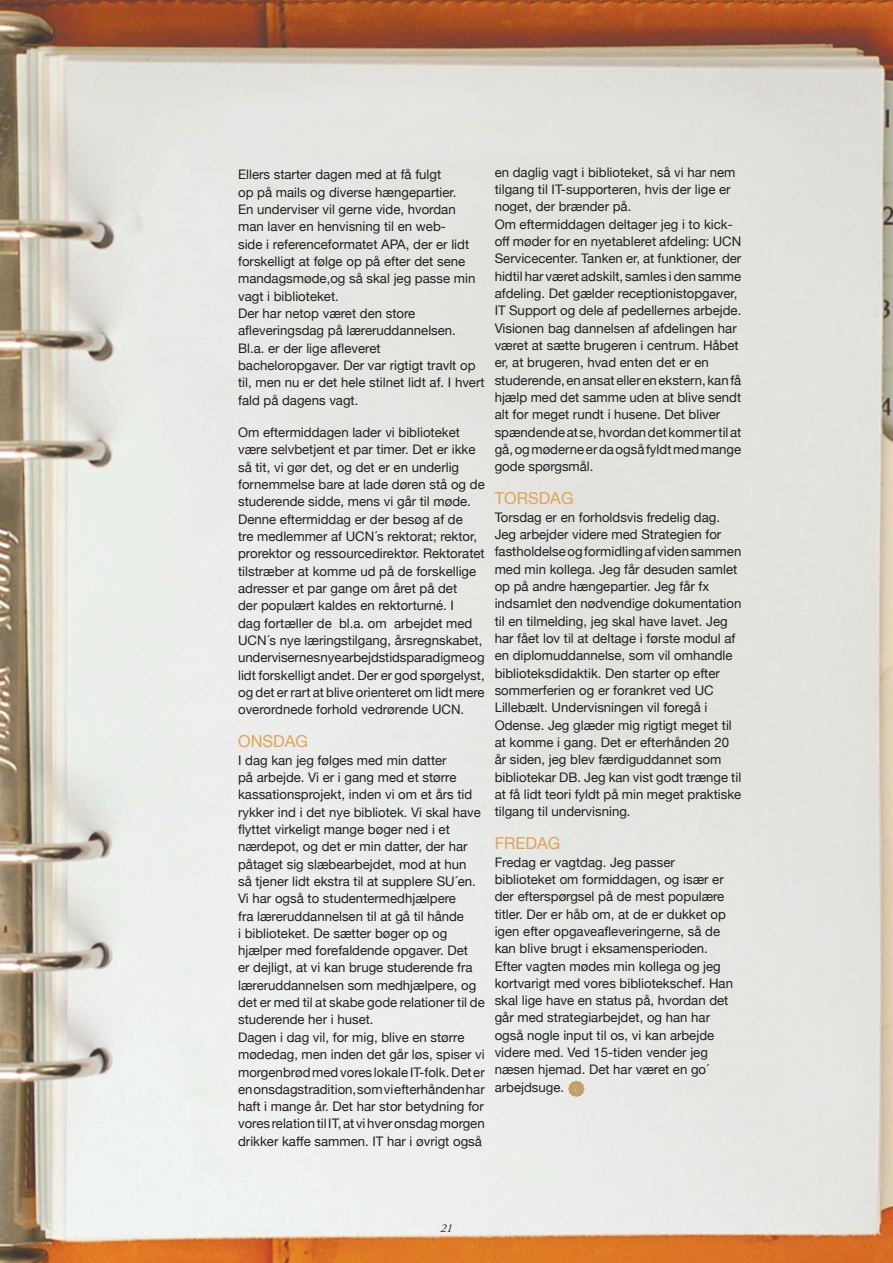
<style>
.page{position:relative;width:893px;height:1263px;background:#fff}
.page>*{position:absolute;margin:0;border:0;box-sizing:border-box;transform-origin:0 0}
.t1{font:22.5px "Veneer Extras";color:#c29a61}
.t2{font:16.5px "Helvetica Neue";color:#dfa553}
.t3{font:13.2px/17.2px "Helvetica Neue";color:#231f20}
.t4{font:italic 12px "Adobe Garamond Pro";color:#231f20}
</style>
<div class="page">
<img style="left:0;top:0;width:893px;height:1263px">
<p class="t3" style="left:238px;top:167px;width:248px">Ellers starter dagen med at få fulgt<br>op på mails og diverse hængepartier.<br>En underviser vil gerne vide, hvordan man laver en henvisning til en web-<br>side i referenceformatet APA, der er lidt forskelligt at følge op på efter det sene mandagsmøde,og så skal jeg passe min vagt i biblioteket.<br>Der har netop været den store afleveringsdag på læreruddannelsen.<br>Bl.a. er der lige afleveret bacheloropgaver. Der var rigtigt travlt op til, men nu er det hele stilnet lidt af. I hvert fald på dagens vagt.</p>
<p class="t3" style="left:238px;top:424px;width:248px">Om eftermiddagen lader vi biblioteket være selvbetjent et par timer. Det er ikke så tit, vi gør det, og det er en underlig fornemmelse bare at lade døren stå og de studerende sidde, mens vi går til møde.<br>Denne eftermiddag er der besøg af de<br>tre medlemmer af UCN´s rektorat; rektor, prorektor og ressourcedirektør. Rektoratet tilstræber at komme ud på de forskellige adresser et par gange om året på det<br>der populært kaldes en rektorturné. I<br>dag fortæller de bl.a. om arbejdet med UCN´s nye læringstilgang, årsregnskabet, undervisernes nye arbejdstidsparadigme og lidt forskelligt andet. Der er god spørgelyst, og det er rart at blive orienteret om lidt mere overordnede forhold vedrørende UCN.</p>
<p class="t2" style="left:238px;top:729px;width:71px">ONSDAG</p>
<p class="t3" style="left:238px;top:752px;width:248px">I dag kan jeg følges med min datter<br>på arbejde. Vi er i gang med et større kassationsprojekt, inden vi om et års tid rykker ind i det nye bibliotek. Vi skal have flyttet virkeligt mange bøger ned i et nærdepot, og det er min datter, der har påtaget sig slæbearbejdet, mod at hun<br>så tjener lidt ekstra til at supplere SU´en.<br>Vi har også to studentermedhjælpere<br>fra læreruddannelsen til at gå til hånde<br>i biblioteket. De sætter bøger op og hjælper med forefaldende opgaver. Det<br>er dejligt, at vi kan bruge studerende fra læreruddannelsen som medhjælpere, og det er med til at skabe gode relationer til de studerende her i huset.<br>Dagen i dag vil, for mig, blive en større mødedag, men inden det går løs, spiser vi morgenbrød med vores lokale IT-folk. Det er en onsdagstradition, som vi efterhånden har haft i mange år. Det har stor betydning for vores relation til IT, at vi hver onsdag morgen drikker kaffe sammen. IT har i øvrigt også</p>
<p class="t3" style="left:495px;top:164px;width:248px">en daglig vagt i biblioteket, så vi har nem tilgang til IT-supporteren, hvis der lige er noget, der brænder på.<br>Om eftermiddagen deltager jeg i to kick&shy;off møder for en nyetableret afdeling: UCN Servicecenter. Tanken er, at funktioner, der hidtil har været adskilt, samles i den samme afdeling. Det gælder receptionistopgaver, IT Support og dele af pedellernes arbejde.<br>Visionen bag dannelsen af afdelingen har været at sætte brugeren i centrum. Håbet er, at brugeren, hvad enten det er en studerende, en ansat eller en ekstern, kan få hjælp med det samme uden at blive sendt alt for meget rundt i husene. Det bliver spændende at se, hvordan det kommer til at gå, og møderne er da også fyldt med mange gode spørgsmål.</p>
<p class="t2" style="left:495px;top:487px;width:80px">TORSDAG</p>
<p class="t3" style="left:495px;top:509px;width:248px">Torsdag er en forholdsvis fredelig dag.<br>Jeg arbejder videre med Strategien for fastholdelse og formidling af viden sammen med min kollega. Jeg får desuden samlet op på andre hængepartier. Jeg får fx indsamlet den nødvendige dokumentation til en tilmelding, jeg skal have lavet. Jeg har fået lov til at deltage i første modul af en diplomuddannelse, som vil omhandle biblioteksdidaktik. Den starter op efter sommerferien og er forankret ved UC Lillebælt. Undervisningen vil foregå i Odense. Jeg glæder mig rigtigt meget til at komme i gang. Det er efterhånden 20 år siden, jeg blev færdiguddannet som bibliotekar DB. Jeg kan vist godt trænge til at få lidt teori fyldt på min meget praktiske tilgang til undervisning.</p>
<p class="t2" style="left:495px;top:831px;width:67px">FREDAG</p>
<p class="t3" style="left:495px;top:854px;width:240px">Fredag er vagtdag. Jeg passer biblioteket om formiddagen, og især er der efterspørgsel på de mest populære titler. Der er håb om, at de er dukket op igen efter opgaveafleveringerne, så de kan blive brugt i eksamensperioden.<br>Efter vagten mødes min kollega og jeg kortvarigt med vores bibliotekschef. Han skal lige have en status på, hvordan det går med strategiarbejdet, og han har også nogle input til os, vi kan arbejde videre med. Ved 15-tiden vender jeg næsen hjemad. Det har været en go´ arbejdsuge.</p>
<h1 class="t1" style="left:567px;top:1076px;width:20px">6</h1>
<p class="t4" style="left:440px;top:1221px;width:13px">21</p>
</div>
